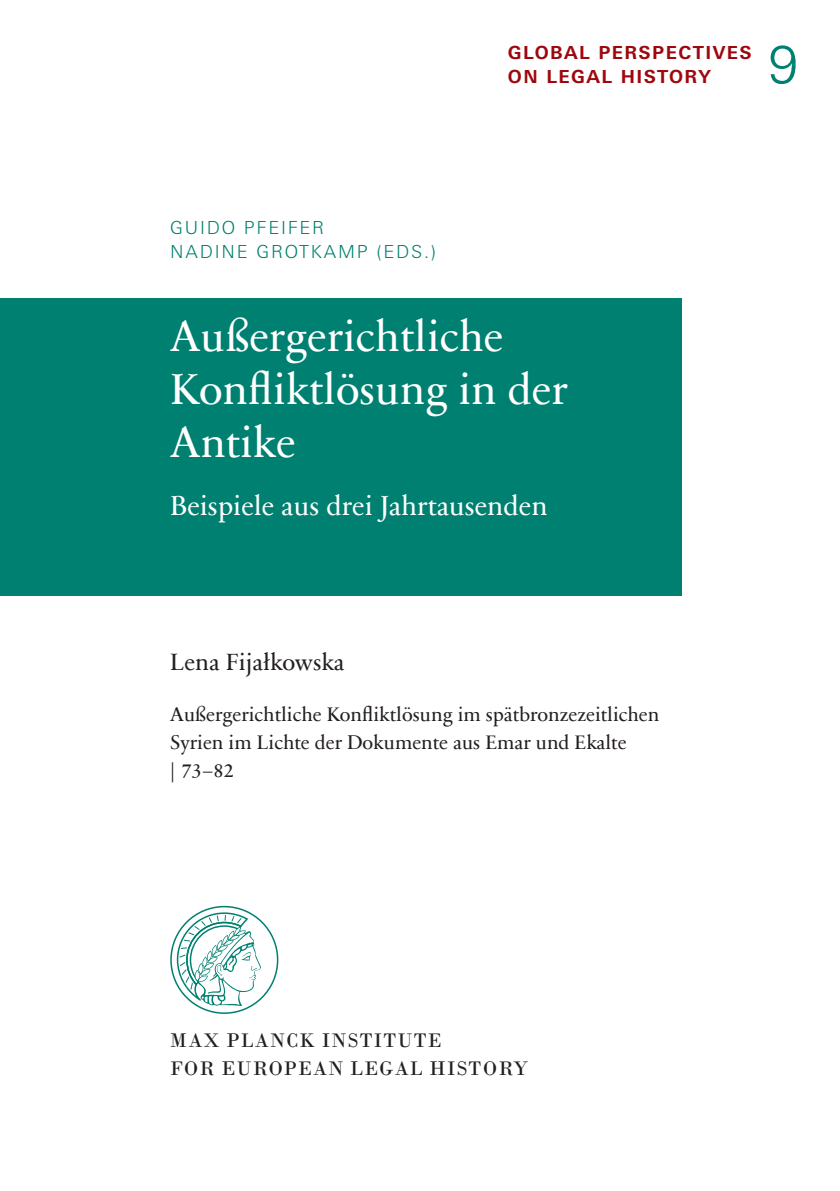
<style>
.page{position:relative;width:840px;height:1191px;background:#fff}
.page>*{position:absolute;margin:0;border:0;box-sizing:border-box;transform-origin:0 0}
.t1{font:300 53.6px "Univers";color:#008070}
.t2{font:44px/53px "Sabon Next Com";color:#fff}
.t3{font:28px "Sabon Next Com";color:#fff}
.t4{font:24px "Sabon Next Com";color:#231f20}
.t5{font:20.6px/28px "Bodoni MT SC990";letter-spacing:.06em;color:#231f20;scale:.96 1}
.t6{font:20px/28px "Sabon Next Com";color:#231f20}
.t7{font:300 18px/24px "Univers Next W1 G";letter-spacing:.1em;color:#008070}
.t8{font:700 18px/24px "Univers Next W1 G";letter-spacing:.08em;color:#9d070d}
.s1{font-weight:600}
.s2{font-size:20.8px}
</style>
<div class="page">
<div style="left:0;top:298px;width:680px;height:297px;background:#008070"></div>
<svg style="left:170px;top:906px;width:108px;height:108px"></svg>
<p class="t7" style="left:170px;top:216px;width:267px">GUIDO PFEIFER<br>NADINE GROTKAMP (EDS.)</p>
<p class="t8" style="left:507px;top:40px;width:245px">GLOBAL PERSPECTIVES<br>ON LEGAL HISTORY</p>
<h1 class="t1" style="left:767px;top:32px;width:31px">9</h1>
<h2 class="t2" style="left:170px;top:307px;width:399px">Außergerichtliche<br>Konfliktlösung in der<br>Antike</h2>
<h3 class="t3" style="left:170px;top:484px;width:378px">Beispiele aus drei Jahrtausenden</h3>
<p class="t4" style="left:170px;top:643px;width:175px">Lena Fijałkowska</p>
<p class="t6" style="left:170px;top:699px;width:490px">Außergerichtliche Konfliktlösung im spätbronzezeitlichen<br>Syrien im Lichte der Dokumente aus Emar und Ekalte<br><span class="s1">|</span> 73–82</p>
<p class="t5" style="left:170px;top:1026px;width:374px"><span class="s2">M</span>AX <span class="s2">P</span>LANCK <span class="s2">I</span>NSTITUTE<br>FOR <span class="s2">E</span>UROPEAN <span class="s2">L</span>EGAL <span class="s2">H</span>ISTORY</p>
</div>
